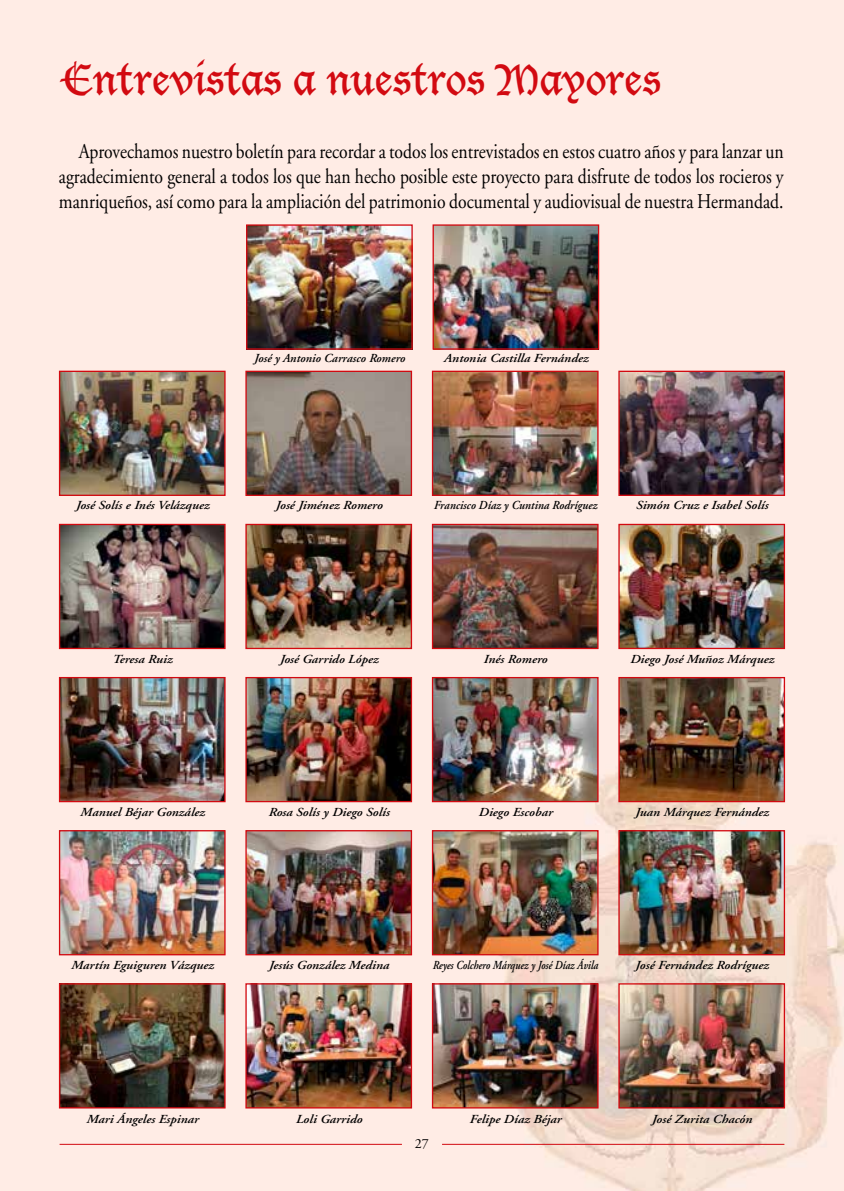
<style>
.page{position:relative;width:844px;height:1191px;background:#fff}
.page>*{position:absolute;margin:0;border:0;box-sizing:border-box;transform-origin:0 0}
.t1{font:42px "Lucida Blackletter";color:#d20a11}
.t2{font:21px/25.2px "Adobe Garamond";color:#000;text-align:justify;scale:.84 1}
.t3{font:14px "Adobe Garamond";color:#000}
.t4{font:italic 600 12.25px "Adobe Garamond";color:#000;scale:1.1 1}
.t5{font:italic 600 12.25px "Adobe Garamond";color:#000;scale:.83 1}
.t6{font:italic 600 12.25px "Adobe Garamond";color:#000;scale:.94 1}
.t7{font:italic 600 12.25px "Adobe Garamond";color:#000}
</style>
<div class="page">
<img style="left:0;top:0;width:843px;height:1191px">
<hr style="left:60px;top:1143px;width:342px;height:1px;background:#d20a11">
<hr style="left:442px;top:1143px;width:342px;height:1px;background:#d20a11">
<img style="left:61px;top:373px;width:162px;height:121px">
<div style="left:59px;top:371px;width:166px;height:125px;border:1px solid #d20a11"></div>
<img style="left:248px;top:226px;width:162px;height:122px">
<div style="left:246px;top:224px;width:166px;height:126px;border:1px solid #d20a11"></div>
<img style="left:61px;top:526px;width:162px;height:121px">
<div style="left:59px;top:524px;width:166px;height:125px;border:1px solid #d20a11"></div>
<img style="left:61px;top:679px;width:162px;height:121px">
<div style="left:59px;top:677px;width:166px;height:125px;border:1px solid #d20a11"></div>
<img style="left:61px;top:832px;width:162px;height:121px">
<div style="left:59px;top:830px;width:166px;height:125px;border:1px solid #d20a11"></div>
<img style="left:61px;top:985px;width:162px;height:121px">
<div style="left:59px;top:983px;width:166px;height:125px;border:1px solid #d20a11"></div>
<img style="left:247px;top:373px;width:163px;height:121px">
<div style="left:245px;top:371px;width:167px;height:125px;border:1px solid #d20a11"></div>
<img style="left:434px;top:226px;width:163px;height:122px">
<div style="left:432px;top:224px;width:167px;height:126px;border:1px solid #d20a11"></div>
<img style="left:247px;top:526px;width:163px;height:121px">
<div style="left:245px;top:524px;width:167px;height:125px;border:1px solid #d20a11"></div>
<img style="left:247px;top:679px;width:163px;height:121px">
<div style="left:245px;top:677px;width:167px;height:125px;border:1px solid #d20a11"></div>
<img style="left:247px;top:832px;width:163px;height:121px">
<div style="left:245px;top:830px;width:167px;height:125px;border:1px solid #d20a11"></div>
<img style="left:247px;top:985px;width:163px;height:121px">
<div style="left:245px;top:983px;width:167px;height:125px;border:1px solid #d20a11"></div>
<img style="left:434px;top:373px;width:162px;height:121px">
<div style="left:432px;top:371px;width:166px;height:125px;border:1px solid #d20a11"></div>
<img style="left:434px;top:526px;width:162px;height:121px">
<div style="left:432px;top:524px;width:166px;height:125px;border:1px solid #d20a11"></div>
<img style="left:434px;top:679px;width:162px;height:121px">
<div style="left:432px;top:677px;width:166px;height:125px;border:1px solid #d20a11"></div>
<img style="left:434px;top:832px;width:162px;height:121px">
<div style="left:432px;top:830px;width:166px;height:125px;border:1px solid #d20a11"></div>
<img style="left:434px;top:985px;width:162px;height:121px">
<div style="left:432px;top:983px;width:166px;height:125px;border:1px solid #d20a11"></div>
<img style="left:620px;top:373px;width:162px;height:121px">
<div style="left:618px;top:371px;width:166px;height:125px;border:1px solid #d20a11"></div>
<img style="left:620px;top:526px;width:162px;height:121px">
<div style="left:618px;top:524px;width:166px;height:125px;border:1px solid #d20a11"></div>
<img style="left:620px;top:679px;width:162px;height:121px">
<div style="left:618px;top:677px;width:166px;height:125px;border:1px solid #d20a11"></div>
<img style="left:620px;top:832px;width:162px;height:121px">
<div style="left:618px;top:830px;width:166px;height:125px;border:1px solid #d20a11"></div>
<img style="left:620px;top:985px;width:162px;height:121px">
<div style="left:618px;top:983px;width:166px;height:125px;border:1px solid #d20a11"></div>
<h1 class="t1" style="left:60px;top:55px;width:603px">Entrevistas a nuestros Mayores</h1>
<p class="t2" style="left:59px;top:139px;width:864px;text-indent:20px">Aprovechamos nuestro boletín para recordar a todos los entrevistados en estos cuatro años y para lanzar un agradecimiento general a todos los que han hecho posible este proyecto para disfrute de todos los rocieros y manriqueños, así como para la ampliación del patrimonio documental y audiovisual de nuestra Hermandad.</p>
<p class="t7" style="left:254px;top:351px;width:152px">José y Antonio Carrasco Romero</p>
<p class="t4" style="left:443px;top:351px;width:133px">Antonia Castilla Fernández</p>
<p class="t4" style="left:75px;top:499px;width:123px">José Solís e Inés Velázquez</p>
<p class="t4" style="left:275px;top:499px;width:99px">José Jiménez Romero</p>
<p class="t6" style="left:433px;top:499px;width:175px">Francisco Díaz y Cuntina Rodríguez</p>
<p class="t4" style="left:635px;top:499px;width:122px">Simón Cruz e Isabel Solís</p>
<p class="t4" style="left:112px;top:652px;width:56px">Teresa Ruiz</p>
<p class="t4" style="left:279px;top:652px;width:91px">José Garrido López</p>
<p class="t4" style="left:483px;top:652px;width:60px">Inés Romero</p>
<p class="t4" style="left:629px;top:652px;width:132px">Diego José Muñoz Márquez</p>
<p class="t4" style="left:80px;top:805px;width:115px">Manuel Béjar González</p>
<p class="t4" style="left:268px;top:805px;width:112px">Rosa Solís y Diego Solís</p>
<p class="t4" style="left:478px;top:805px;width:69px">Diego Escobar</p>
<p class="t4" style="left:634px;top:805px;width:123px">Juan Márquez Fernández</p>
<p class="t4" style="left:71px;top:958px;width:131px">Martín Eguiguren Vázquez</p>
<p class="t4" style="left:268px;top:958px;width:111px">Jesús González Medina</p>
<p class="t5" style="left:432px;top:958px;width:201px">Reyes Colchero Márquez y José Díaz Ávila</p>
<p class="t4" style="left:634px;top:958px;width:123px">José Fernández Rodríguez</p>
<p class="t4" style="left:86px;top:1112px;width:104px">Mari Ángeles Espinar</p>
<p class="t4" style="left:295px;top:1112px;width:62px">Loli Garrido</p>
<p class="t3" style="left:415px;top:1136px;width:15px">27</p>
<p class="t4" style="left:469px;top:1112px;width:85px">Felipe Díaz Béjar</p>
<p class="t4" style="left:651px;top:1112px;width:93px">José Zurita Chacón</p>
</div>
